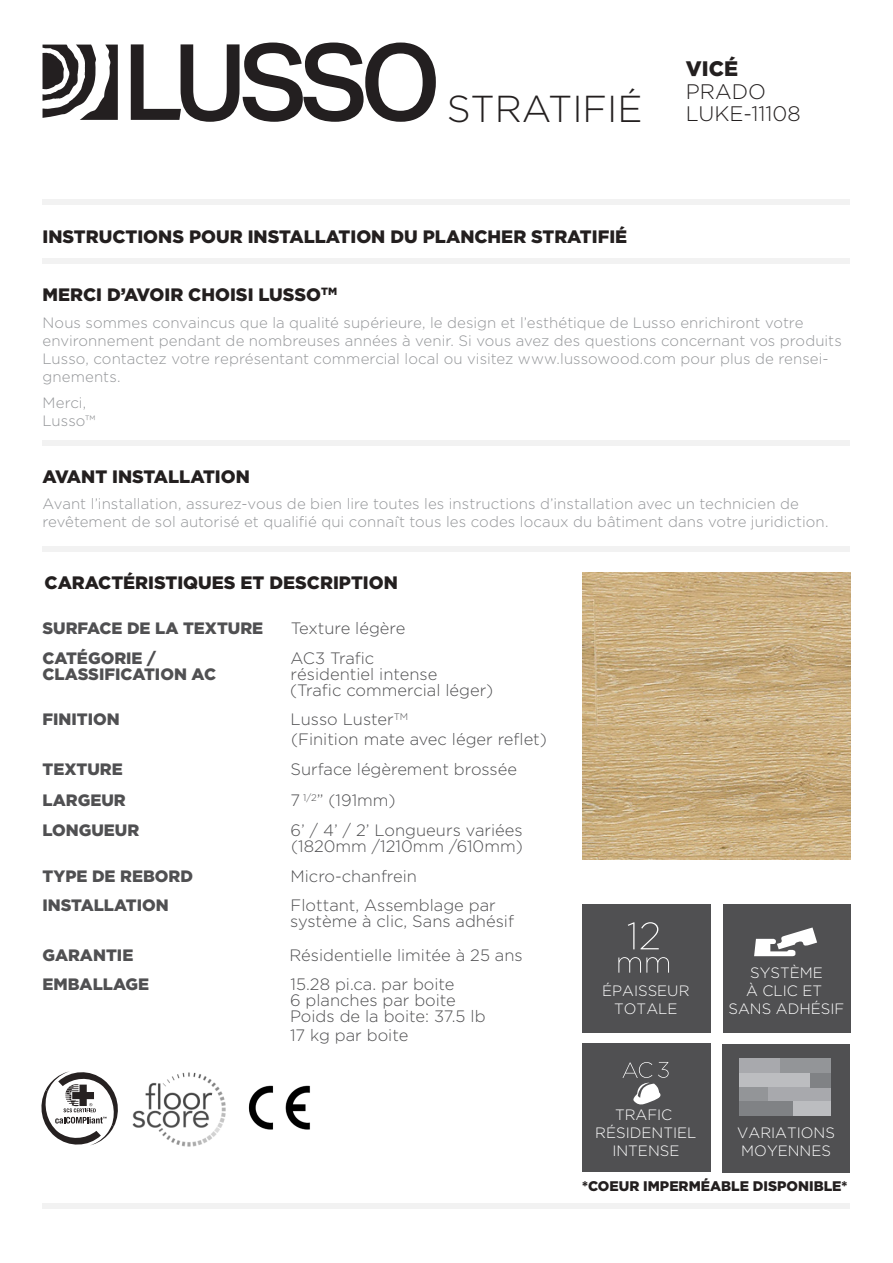
<style>
.page{position:relative;width:893px;height:1263px;background:#fff}
.page>*{position:absolute;margin:0;border:0;box-sizing:border-box;transform-origin:0 0}
.t1{font:300 37.5px "Gotham";color:#231f1f}
.NAME_CODE{font:300 21px "Gotham";color:#231f1f}
.NAME_CODE-2{font:900 21px "Gotham";color:#231f1f}
.t2{font:900 18px "Gotham";color:#231f1f}
.t3{font:300 16.5px/15.8px "Gotham";color:#505052}
.t4{font:900 16.5px "Gotham";color:#505052}
.t5{font:300 15px/18px "Gotham";letter-spacing:.005em;color:#939598}
.t6{font:300 15px/18px "Gotham";color:#fff;text-align:center}
.t7{font:900 13.95px "Gotham";color:#231f1f}
</style>
<div class="page">
<div style="left:43px;top:199px;width:807px;height:5px;background:#f2f2f2"></div>
<div style="left:43px;top:258px;width:807px;height:6px;background:#f2f2f2"></div>
<svg style="left:131px;top:43px;width:305px;height:79px"></svg>
<svg style="left:43px;top:45px;width:75px;height:75px"></svg>
<img style="left:248px;top:1085px;width:62px;height:45px">
<img style="left:132px;top:1072px;width:94px;height:75px">
<svg style="left:41px;top:1071px;width:77px;height:75px"></svg>
<div style="left:43px;top:1203px;width:807px;height:6px;background:#f2f2f2"></div>
<div style="left:43px;top:440px;width:807px;height:5px;background:#f2f2f2"></div>
<div style="left:43px;top:546px;width:807px;height:6px;background:#f2f2f2"></div>
<div style="left:722px;top:1044px;width:128px;height:128px;background:#505052"></div>
<div style="left:739px;top:1059px;width:41px;height:14px;background:#a8a9ad"></div>
<div style="left:780px;top:1059px;width:51px;height:14px;background:#939598"></div>
<div style="left:739px;top:1073px;width:72px;height:14px;background:#bcbdc0"></div>
<div style="left:739px;top:1087px;width:30px;height:14px;background:#939598"></div>
<div style="left:769px;top:1087px;width:62px;height:14px;background:#a8a9ad"></div>
<div style="left:810px;top:1073px;width:21px;height:14px;background:#808285"></div>
<div style="left:739px;top:1101px;width:54px;height:15px;background:#808285"></div>
<div style="left:793px;top:1101px;width:38px;height:15px;background:#bcbdc0"></div>
<div style="left:582px;top:1044px;width:128px;height:128px;background:#505052"></div>
<svg style="left:622px;top:1062px;width:47px;height:43px"></svg>
<div style="left:582px;top:904px;width:128px;height:128px;background:#505052"></div>
<div style="left:722px;top:904px;width:128px;height:128px;background:#505052"></div>
<svg style="left:628px;top:922px;width:6px;height:27px"></svg>
<svg style="left:640px;top:922px;width:19px;height:27px"></svg>
<svg style="left:618px;top:957px;width:51px;height:16px"></svg>
<svg style="left:754px;top:927px;width:63px;height:29px"></svg>
<img style="left:582px;top:572px;width:268px;height:288px">
<h1 class="t1" style="left:447px;top:88px;width:197px">STRATIFIÉ</h1>
<p class="t2" style="left:43px;top:226px;width:586px">INSTRUCTIONS POUR INSTALLATION DU PLANCHER STRATIFIÉ</p>
<p class="NAME_CODE-2" style="left:686px;top:57px;width:54px">VICÉ</p>
<p class="NAME_CODE" style="left:686px;top:80px;width:82px">PRADO</p>
<p class="NAME_CODE" style="left:686px;top:103px;width:116px">LUKE-11108</p>
<p class="t2" style="left:43px;top:284px;width:296px">MERCI D’AVOIR CHOISI LUSSO<sup>TM</sup></p>
<p class="t5" style="left:43px;top:313px;width:801px">Nous sommes convaincus que la qualité supérieure, le design et l’esthétique de Lusso enrichiront votre environnement pendant de nombreuses années à venir. Si vous avez des questions concernant vos produits Lusso, contactez votre représentant commercial local ou visitez www.lussowood.com pour plus de rensei&shy;gnements.</p>
<p class="t5" style="left:43px;top:394px;width:55px">Merci,<br>Lusso™</p>
<p class="t2" style="left:43px;top:466px;width:209px">AVANT INSTALLATION</p>
<p class="t5" style="left:43px;top:495px;width:787px">Avant l’installation, assurez-vous de bien lire toutes les instructions d’installation avec un technicien de revêtement de sol autorisé et qualifié qui connaît tous les codes locaux du bâtiment dans votre juridiction.</p>
<p class="t2" style="left:45px;top:572px;width:355px">CARACTÉRISTIQUES ET DESCRIPTION</p>
<p class="t4" style="left:43px;top:619px;width:222px">SURFACE DE LA TEXTURE</p>
<p class="t3" style="left:291px;top:620px;width:116px">Texture légère</p>
<p class="t4" style="left:43px;top:649px;width:115px">CATÉGORIE /</p>
<p class="t3" style="left:291px;top:650px;width:85px">AC3 Trafic</p>
<p class="t4" style="left:43px;top:664px;width:175px">CLASSIFICATION AC</p>
<p class="t3" style="left:290px;top:666px;width:205px">résidentiel intense<br>(Trafic commercial léger)</p>
<p class="t4" style="left:43px;top:710px;width:79px">FINITION</p>
<p class="t3" style="left:291px;top:710px;width:258px;line-height:19.5px">Lusso Luster<sup>TM<br></sup>(Finition mate avec léger reflet)</p>
<p class="t4" style="left:43px;top:759px;width:82px">TEXTURE</p>
<p class="t3" style="left:291px;top:761px;width:228px">Surface légèrement brossée</p>
<p class="t4" style="left:43px;top:791px;width:85px">LARGEUR</p>
<p class="t3" style="left:291px;top:792px;width:107px">7 <sup>1/2</sup>” (191mm)</p>
<p class="t4" style="left:43px;top:821px;width:98px">LONGUEUR</p>
<p class="t3" style="left:291px;top:822px;width:234px">6’ / 4’ / 2’ Longueurs variées (1820mm /1210mm /610mm)</p>
<p class="t4" style="left:43px;top:866px;width:152px">TYPE DE REBORD</p>
<p class="t3" style="left:291px;top:868px;width:128px">Micro-chanfrein</p>
<p class="t4" style="left:43px;top:896px;width:128px">INSTALLATION</p>
<p class="t3" style="left:290px;top:897px;width:225px">Flottant, Assemblage par système à clic, Sans adhésif</p>
<p class="t4" style="left:43px;top:945px;width:92px">GARANTIE</p>
<p class="t3" style="left:289px;top:947px;width:235px">Résidentielle limitée à 25 ans</p>
<p class="t4" style="left:43px;top:975px;width:108px">EMBALLAGE</p>
<p class="t3" style="left:290px;top:976px;width:197px">15.28 pi.ca. par boite<br>6 planches par boite<br>Poids de la boite: 37.5 lb</p>
<p class="t3" style="left:290px;top:1027px;width:120px">17 kg par boite</p>
<p class="t6" style="left:602px;top:982px;width:89px">ÉPAISSEUR<br>TOTALE</p>
<p class="t6" style="left:728px;top:964px;width:117px">SYSTÈME<br>À CLIC ET<br>SANS ADHÉSIF</p>
<p class="t6" style="left:595px;top:1106px;width:103px">TRAFIC<br>RÉSIDENTIEL<br>INTENSE</p>
<p class="t6" style="left:737px;top:1124px;width:99px;text-align:left">VARIATIONS<br>MOYENNES</p>
<p class="t7" style="left:582px;top:1177px;width:267px">*COEUR IMPERMÉABLE DISPONIBLE*</p>
</div>
